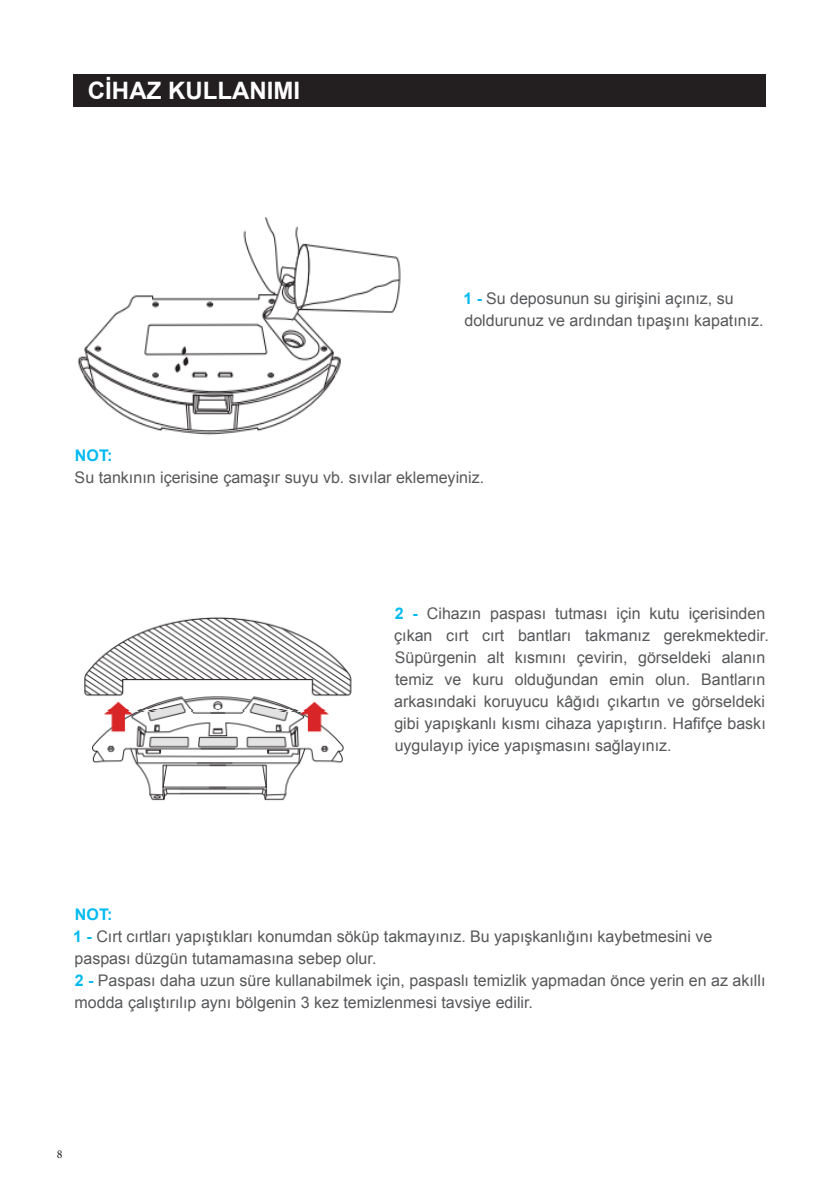
<style>
.page{position:relative;width:840px;height:1191px;background:#fff}
.page>*{position:absolute;margin:0;border:0;box-sizing:border-box;transform-origin:0 0}
.t1{font:700 24px "Arial";color:#fff}
.t2{font:16px/22px "Arial";color:#57585a}
.t3{font:700 16px "Arial";color:#00baf1}
.t4{font:12px "Minion Pro";color:#231f20}
.s1{font-weight:700;color:#00baf1}
</style>
<div class="page">
<div style="left:74px;top:74px;width:691px;height:33px;background:#231f20"></div>
<img style="left:77px;top:217px;width:324px;height:218px">
<img style="left:84px;top:617px;width:268px;height:184px">
<p class="t1" style="left:88px;top:75px;width:213px">CİHAZ KULLANIMI</p>
<p class="t2" style="left:463px;top:288px;width:301px"><span class="s1">1 -</span> Su deposunun su girişini açınız, su doldurunuz ve ardından tıpaşını kapatınız.</p>
<p class="t3" style="left:75px;top:445px;width:39px">NOT:</p>
<p class="t2" style="left:75px;top:466px;width:411px">Su tankının içerisine çamaşır suyu vb. sıvılar eklemeyiniz.</p>
<p class="t2" style="left:394px;top:603px;width:376px"><span class="s1">2 -</span> Cihazın paspası tutması için kutu içerisinden çıkan cırt cırt bantları takmanız gerekmektedir.<br>Süpürgenin alt kısmını çevirin, görseldeki alanın temiz ve kuru olduğundan emin olun. Bantların arkasındaki koruyucu kâğıdı çıkartın ve görseldeki gibi yapışkanlı kısmı cihaza yapıştırın. Hafifçe baskı uygulayıp iyice yapışmasını sağlayınız.</p>
<p class="t3" style="left:75px;top:904px;width:39px">NOT:</p>
<p class="t2" style="left:73px;top:926px;width:640px"><span class="s1">1 -</span> Cırt cırtları yapıştıkları konumdan söküp takmayınız. Bu yapışkanlığını kaybetmesini ve paspası düzgün tutamamasına sebep olur.</p>
<p class="t2" style="left:75px;top:970px;width:692px"><span class="s1">2 -</span> Paspası daha uzun süre kullanabilmek için, paspaslı temizlik yapmadan önce yerin en az akıllı modda çalıştırılıp aynı bölgenin 3 kez temizlenmesi tavsiye edilir.</p>
<p class="t4" style="left:57px;top:1145px;width:7px">8</p>
</div>
